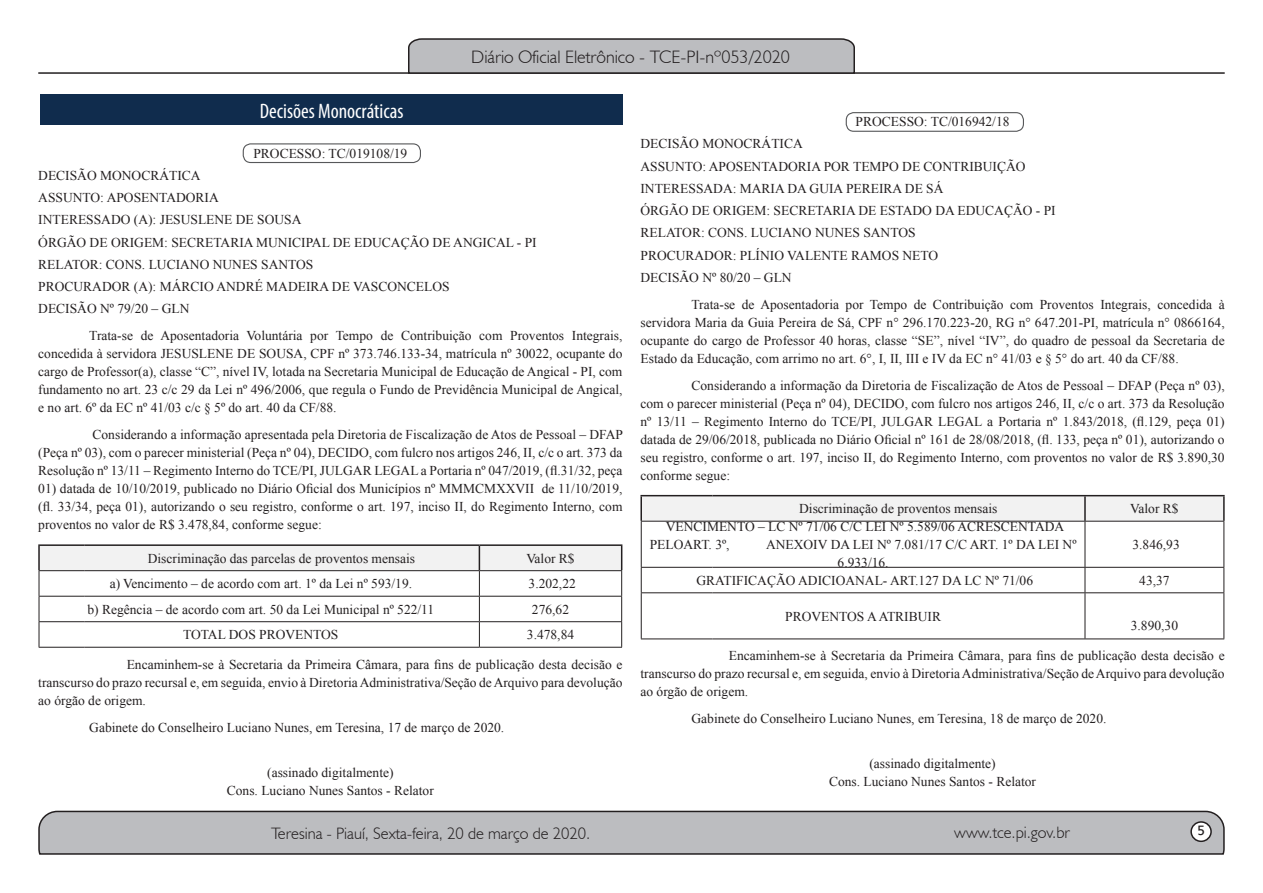
<style>
.page{position:relative;width:1263px;height:893px;background:#fff}
.page>*{position:absolute;margin:0;border:0;box-sizing:border-box;transform-origin:0 0}
.t1{font:condensed 21px "Myriad Pro";color:#fff}
.t2{font:300 18px "Humanist 521 BT";color:#231f20}
.t3{font:300 16.5px "Humanist 521 BT";color:#231f20}
.t4{font:15px "Estrangelo Edessa";color:#231f20}
.parag__12{font:13.5px/18px "Times New Roman";color:#231f20;text-align:justify}
.assinatura_centraliz{font:13.5px/18px "Times New Roman";color:#231f20}
.parag_0{font:13.5px "Times New Roman";color:#231f20}
</style>
<div class="page">
<svg style="left:38px;top:810px;width:1187px;height:45px;background:#b3b3b6"></svg>
<div style="left:1191px;top:822px;width:20px;height:19px;background:#fff;border-radius:50%"></div>
<div style="left:1190px;top:821px;width:22px;height:21px;border:2px solid #231f20;border-radius:50%"></div>
<hr style="left:38px;top:72px;width:1187px;height:2px;background:#231f20">
<svg style="left:407px;top:38px;width:449px;height:36px;background:#aeafb2"></svg>
<hr style="left:38px;top:546px;width:2px;height:24px;background:#231f20">
<hr style="left:38px;top:544px;width:46px;height:2px;background:#231f20">
<hr style="left:84px;top:544px;width:395px;height:2px;background:#231f20">
<hr style="left:479px;top:544px;width:143px;height:2px;background:#231f20">
<hr style="left:39px;top:647px;width:45px;height:1px;background:#231f20">
<hr style="left:84px;top:647px;width:395px;height:1px;background:#231f20">
<hr style="left:479px;top:647px;width:143px;height:1px;background:#231f20">
<svg style="left:39px;top:545px;width:583px;height:102px"></svg>
<svg style="left:642px;top:496px;width:581px;height:25px"></svg>
<hr style="left:640px;top:496px;width:2px;height:25px;background:#231f20">
<hr style="left:640px;top:495px;width:72px;height:1px;background:#231f20">
<hr style="left:712px;top:495px;width:373px;height:1px;background:#231f20">
<hr style="left:1085px;top:495px;width:140px;height:1px;background:#231f20">
<hr style="left:1084px;top:496px;width:2px;height:25px;background:#231f20">
<hr style="left:1223px;top:496px;width:2px;height:25px;background:#231f20">
<hr style="left:641px;top:521px;width:71px;height:1px;background:#231f20">
<hr style="left:712px;top:521px;width:373px;height:1px;background:#231f20">
<hr style="left:1085px;top:521px;width:139px;height:1px;background:#231f20">
<hr style="left:641px;top:567px;width:71px;height:1px;background:#231f20">
<hr style="left:712px;top:567px;width:373px;height:1px;background:#231f20">
<hr style="left:1085px;top:567px;width:139px;height:1px;background:#231f20">
<hr style="left:641px;top:592px;width:71px;height:1px;background:#231f20">
<hr style="left:712px;top:592px;width:373px;height:1px;background:#231f20">
<hr style="left:1085px;top:592px;width:139px;height:1px;background:#231f20">
<hr style="left:641px;top:638px;width:71px;height:1px;background:#231f20">
<hr style="left:712px;top:638px;width:373px;height:1px;background:#231f20">
<hr style="left:1085px;top:638px;width:139px;height:1px;background:#231f20">
<hr style="left:641px;top:522px;width:1px;height:45px;background:#231f20">
<svg style="left:641px;top:568px;width:1px;height:24px"></svg>
<hr style="left:641px;top:593px;width:1px;height:45px;background:#231f20">
<hr style="left:1084px;top:522px;width:1px;height:45px;background:#231f20">
<hr style="left:1223px;top:522px;width:1px;height:45px;background:#231f20">
<svg style="left:1084px;top:568px;width:1px;height:24px"></svg>
<svg style="left:1223px;top:568px;width:1px;height:24px"></svg>
<hr style="left:1084px;top:593px;width:1px;height:45px;background:#231f20">
<hr style="left:1223px;top:593px;width:1px;height:45px;background:#231f20">
<div style="left:40px;top:94px;width:583px;height:31px;background:#102c4d"></div>
<div style="left:243px;top:143px;width:178px;height:20px;border:1px solid #57585a;border-radius:8px"></div>
<div style="left:846px;top:112px;width:178px;height:20px;border:1px solid #57585a;border-radius:8px"></div>
<p class="t1" style="left:260px;top:98px;width:145px">Decisões Monocráticas</p>
<h2 class="t2" style="left:471px;top:46px;width:320px">Diário Oficial Eletrônico - TCE-PI-nº053/2020</h2>
<p class="parag_0" style="left:856px;top:113px;width:155px">PROCESSO: TC/016942/18</p>
<p class="parag_0" style="left:253px;top:144px;width:155px">PROCESSO: TC/019108/19</p>
<p class="parag_0" style="left:38px;top:166px;width:164px">DECISÃO MONOCRÁTICA</p>
<p class="parag_0" style="left:38px;top:189px;width:182px">ASSUNTO: APOSENTADORIA</p>
<p class="parag_0" style="left:38px;top:211px;width:265px">INTERESSADO (A): JESUSLENE DE SOUSA</p>
<p class="parag_0" style="left:38px;top:233px;width:500px">ÓRGÃO DE ORIGEM: SECRETARIA MUNICIPAL DE EDUCAÇÃO DE ANGICAL - PI</p>
<p class="parag_0" style="left:38px;top:255px;width:277px">RELATOR: CONS. LUCIANO NUNES SANTOS</p>
<p class="parag_0" style="left:38px;top:278px;width:413px">PROCURADOR (A): MÁRCIO ANDRÉ MADEIRA DE VASCONCELOS</p>
<p class="parag_0" style="left:38px;top:300px;width:153px">DECISÃO Nº 79/20 – GLN</p>
<p class="parag__12" style="left:38px;top:327px;width:586px;text-indent:51px">Trata-se de Aposentadoria Voluntária por Tempo de Contribuição com Proventos Integrais, concedida à servidora JESUSLENE DE SOUSA, CPF nº 373.746.133-34, matrícula nº 30022, ocupante do cargo de Professor(a), classe “C”, nível IV, lotada na Secretaria Municipal de Educação de Angical - PI, com fundamento no art. 23 c/c 29 da Lei nº 496/2006, que regula o Fundo de Previdência Municipal de Angical, e no art. 6º da EC nº 41/03 c/c § 5º do art. 40 da CF/88.</p>
<p class="parag__12" style="left:38px;top:426px;width:586px;text-indent:54px">Considerando a informação apresentada pela Diretoria de Fiscalização de Atos de Pessoal – DFAP (Peça nº 03), com o parecer ministerial (Peça nº 04), DECIDO, com fulcro nos artigos 246, II, c/c o art. 373 da Resolução nº 13/11 – Regimento Interno do TCE/PI, JULGAR LEGAL a Portaria nº 047/2019, (fl.31/32, peça</p>
<p class="parag__12" style="left:38px;top:480px;width:586px">01) datada de 10/10/2019, publicado no Diário Oficial dos Municípios nº MMMCMXXVII de 11/10/2019, (fl. 33/34, peça 01), autorizando o seu registro, conforme o art. 197, inciso II, do Regimento Interno, com proventos no valor de R$ 3.478,84, conforme segue:</p>
<p class="assinatura_centraliz" style="left:148px;top:549px;width:269px">Discriminação das parcelas de proventos mensais</p>
<p class="assinatura_centraliz" style="left:526px;top:549px;width:50px">Valor R$</p>
<p class="assinatura_centraliz" style="left:110px;top:574px;width:304px">a) Vencimento – de acordo com art. 1º da Lei nº 593/19.</p>
<p class="assinatura_centraliz" style="left:529px;top:574px;width:49px">3.202,22</p>
<p class="assinatura_centraliz" style="left:88px;top:600px;width:348px">b) Regência – de acordo com art. 50 da Lei Municipal nº 522/11</p>
<p class="assinatura_centraliz" style="left:532px;top:600px;width:39px">276,62</p>
<p class="assinatura_centraliz" style="left:183px;top:625px;width:157px">TOTAL DOS PROVENTOS</p>
<p class="assinatura_centraliz" style="left:527px;top:625px;width:49px">3.478,84</p>
<p class="parag__12" style="left:38px;top:655px;width:586px;text-indent:88px">Encaminhem-se à Secretaria da Primeira Câmara, para fins de publicação desta decisão e transcurso do prazo recursal e, em seguida, envio à Diretoria Administrativa/Seção de Arquivo para devolução ao órgão de origem.</p>
<p class="parag__12" style="left:89px;top:718px;width:416px">Gabinete do Conselheiro Luciano Nunes, em Teresina, 17 de março de 2020.</p>
<p class="assinatura_centraliz" style="left:267px;top:763px;width:128px">(assinado digitalmente)</p>
<p class="assinatura_centraliz" style="left:227px;top:781px;width:208px">Cons. Luciano Nunes Santos - Relator</p>
<p class="parag_0" style="left:640px;top:135px;width:164px">DECISÃO MONOCRÁTICA</p>
<p class="parag_0" style="left:640px;top:157px;width:387px">ASSUNTO: APOSENTADORIA POR TEMPO DE CONTRIBUIÇÃO</p>
<p class="parag_0" style="left:640px;top:179px;width:305px">INTERESSADA: MARIA DA GUIA PEREIRA DE SÁ</p>
<p class="parag_0" style="left:640px;top:202px;width:417px">ÓRGÃO DE ORIGEM: SECRETARIA DE ESTADO DA EDUCAÇÃO - PI</p>
<p class="parag_0" style="left:640px;top:224px;width:277px">RELATOR: CONS. LUCIANO NUNES SANTOS</p>
<p class="parag_0" style="left:640px;top:246px;width:299px">PROCURADOR: PLÍNIO VALENTE RAMOS NETO</p>
<p class="parag_0" style="left:640px;top:268px;width:153px">DECISÃO Nº 80/20 – GLN</p>
<p class="parag__12" style="left:640px;top:295px;width:586px;text-indent:51px">Trata-se de Aposentadoria por Tempo de Contribuição com Proventos Integrais, concedida à servidora Maria da Guia Pereira de Sá, CPF n° 296.170.223-20, RG n° 647.201-PI, matrícula n° 0866164, ocupante do cargo de Professor 40 horas, classe “SE”, nível “IV”, do quadro de pessoal da Secretaria de Estado da Educação, com arrimo no art. 6°, I, II, III e IV da EC n° 41/03 e § 5° do art. 40 da CF/88.</p>
<p class="parag__12" style="left:640px;top:376px;width:586px;text-indent:51px">Considerando a informação da Diretoria de Fiscalização de Atos de Pessoal – DFAP (Peça nº 03), com o parecer ministerial (Peça nº 04), DECIDO, com fulcro nos artigos 246, II, c/c o art. 373 da Resolução nº 13/11 – Regimento Interno do TCE/PI, JULGAR LEGAL a Portaria nº 1.843/2018, (fl.129, peça 01) datada de 29/06/2018, publicada no Diário Oficial nº 161 de 28/08/2018, (fl. 133, peça nº 01), autorizando o seu registro, conforme o art. 197, inciso II, do Regimento Interno, com proventos no valor de R$ 3.890,30 conforme segue:</p>
<p class="assinatura_centraliz" style="left:799px;top:500px;width:200px">Discriminação de proventos mensais</p>
<p class="assinatura_centraliz" style="left:1130px;top:500px;width:50px">Valor R$</p>
<p class="assinatura_centraliz" style="left:650px;top:517px;width:416px;text-indent:16px">VENCIMENTO – LC Nº 71/06 C/C LEI Nº 5.589/06 ACRESCENTADA<br>PELOART. 3º,</p>
<p class="assinatura_centraliz" style="left:838px;top:535px;width:240px;text-indent:-72px">ANEXOIV DA LEI Nº 7.081/17 C/C ART. 1º DA LEI Nº<br>6.933/16.</p>
<p class="assinatura_centraliz" style="left:1132px;top:535px;width:49px">3.846,93</p>
<p class="assinatura_centraliz" style="left:696px;top:571px;width:338px">GRATIFICAÇÃO ADICIOANAL- ART.127 DA LC Nº 71/06</p>
<p class="assinatura_centraliz" style="left:1139px;top:571px;width:32px">43,37</p>
<p class="assinatura_centraliz" style="left:785px;top:607px;width:157px">PROVENTOS A ATRIBUIR</p>
<p class="assinatura_centraliz" style="left:1131px;top:616px;width:49px">3.890,30</p>
<p class="parag__12" style="left:640px;top:647px;width:586px;text-indent:88px">Encaminhem-se à Secretaria da Primeira Câmara, para fins de publicação desta decisão e transcurso do prazo recursal e, em seguida, envio à Diretoria Administrativa/Seção de Arquivo para devolução ao órgão de origem.</p>
<p class="parag__12" style="left:691px;top:710px;width:416px">Gabinete do Conselheiro Luciano Nunes, em Teresina, 18 de março de 2020.</p>
<p class="assinatura_centraliz" style="left:869px;top:755px;width:128px">(assinado digitalmente)</p>
<p class="assinatura_centraliz" style="left:829px;top:773px;width:208px">Cons. Luciano Nunes Santos - Relator</p>
<p class="t3" style="left:271px;top:823px;width:321px">Teresina - Piauí, Sexta-feira, 20 de março de 2020.</p>
<p class="t3" style="left:954px;top:822px;width:117px">www.tce.pi.gov.br</p>
<p class="t4" style="left:1197px;top:823px;width:9px">5</p>
</div>
